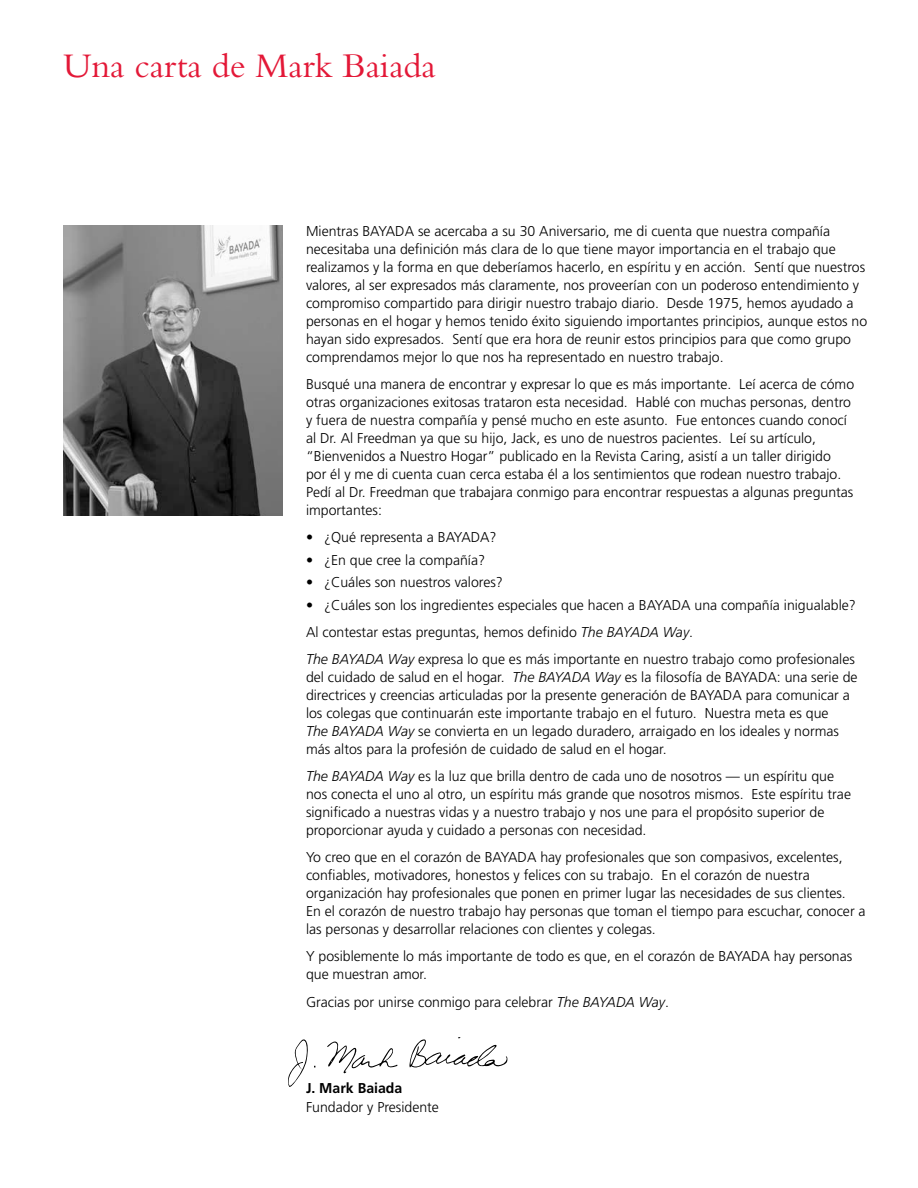
<style>
.page{position:relative;width:918px;height:1188px;background:#fff}
.page>*{position:absolute;margin:0;border:0;box-sizing:border-box;transform-origin:0 0}
.t1{font:36px "Bembo";color:#e31837}
.t2{font:300 14.25px/18px "Frutiger";color:#000}
.t3{font:700 14.25px "Frutiger";color:#000}
.s1{font-style:italic}
</style>
<div class="page">
<img style="left:63px;top:225px;width:219px;height:291px">
<img style="left:409px;top:1037px;width:98px;height:31px">
<h1 class="t1" style="left:63px;top:45px;width:374px">Una carta de Mark Baiada</h1>
<p class="t2" style="left:306px;top:222px;width:563px">Mientras BAYADA se acercaba a su 30 Aniversario, me di cuenta que nuestra compañía necesitaba una definición más clara de lo que tiene mayor importancia en el trabajo que realizamos y la forma en que deberíamos hacerlo, en espíritu y en acción. Sentí que nuestros valores, al ser expresados más claramente, nos proveerían con un poderoso entendimiento y compromiso compartido para dirigir nuestro trabajo diario. Desde 1975, hemos ayudado a personas en el hogar y hemos tenido éxito siguiendo importantes principios, aunque estos no hayan sido expresados. Sentí que era hora de reunir estos principios para que como grupo comprendamos mejor lo que nos ha representado en nuestro trabajo.</p>
<p class="t2" style="left:306px;top:375px;width:550px">Busqué una manera de encontrar y expresar lo que es más importante. Leí acerca de cómo otras organizaciones exitosas trataron esta necesidad. Hablé con muchas personas, dentro y fuera de nuestra compañía y pensé mucho en este asunto. Fue entonces cuando conocí al Dr. Al Freedman ya que su hijo, Jack, es uno de nuestros pacientes. Leí su artículo, “Bienvenidos a Nuestro Hogar” publicado en la Revista Caring, asistí a un taller dirigido por él y me di cuenta cuan cerca estaba él a los sentimientos que rodean nuestro trabajo.<br>Pedí al Dr. Freedman que trabajara conmigo para encontrar respuestas a algunas preguntas importantes:</p>
<p class="t2" style="left:306px;top:528px;width:192px">• ¿Qué representa a BAYADA?</p>
<p class="t2" style="left:306px;top:551px;width:181px">• ¿En que cree la compañía?</p>
<p class="t2" style="left:306px;top:573px;width:199px">• ¿Cuáles son nuestros valores?</p>
<p class="t2" style="left:306px;top:596px;width:552px">• ¿Cuáles son los ingredientes especiales que hacen a BAYADA una compañía inigualable?</p>
<p class="t2" style="left:306px;top:623px;width:389px">Al contestar estas preguntas, hemos definido <span class="s1">The BAYADA Way</span>.</p>
<p class="t2" style="left:306px;top:650px;width:553px"><span class="s1">The BAYADA Way</span> expresa lo que es más importante en nuestro trabajo como profesionales del cuidado de salud en el hogar. <span class="s1">The BAYADA Way</span> es la filosofía de BAYADA: una serie de directrices y creencias articuladas por la presente generación de BAYADA para comunicar a los colegas que continuarán este importante trabajo en el futuro. Nuestra meta es que<br><span class="s1">The BAYADA Way</span> se convierta en un legado duradero, arraigado en los ideales y normas más altos para la profesión de cuidado de salud en el hogar.</p>
<p class="t2" style="left:306px;top:767px;width:530px"><span class="s1">The BAYADA Way</span> es la luz que brilla dentro de cada uno de nosotros — un espíritu que</p>
<p class="t2" style="left:306px;top:785px;width:547px">nos conecta el uno al otro, un espíritu más grande que nosotros mismos. Este espíritu trae</p>
<p class="t2" style="left:306px;top:803px;width:520px">significado a nuestras vidas y a nuestro trabajo y nos une para el propósito superior de proporcionar ayuda y cuidado a personas con necesidad.</p>
<p class="t2" style="left:306px;top:848px;width:538px">Yo creo que en el corazón de BAYADA hay profesionales que son compasivos, excelentes,</p>
<p class="t2" style="left:306px;top:866px;width:505px">confiables, motivadores, honestos y felices con su trabajo. En el corazón de nuestra</p>
<p class="t2" style="left:306px;top:884px;width:541px">organización hay profesionales que ponen en primer lugar las necesidades de sus clientes.</p>
<p class="t2" style="left:306px;top:902px;width:561px">En el corazón de nuestro trabajo hay personas que toman el tiempo para escuchar, conocer a</p>
<p class="t2" style="left:306px;top:920px;width:351px">las personas y desarrollar relaciones con clientes y colegas.</p>
<p class="t2" style="left:306px;top:947px;width:548px">Y posiblemente lo más importante de todo es que, en el corazón de BAYADA hay personas que muestran amor.</p>
<p class="t2" style="left:306px;top:993px;width:365px">Gracias por unirse conmigo para celebrar <span class="s1">The BAYADA Way</span>.</p>
<h5 class="t3" style="left:306px;top:1079px;width:98px">J. Mark Baiada</h5>
<p class="t2" style="left:306px;top:1098px;width:135px">Fundador y Presidente</p>
</div>
